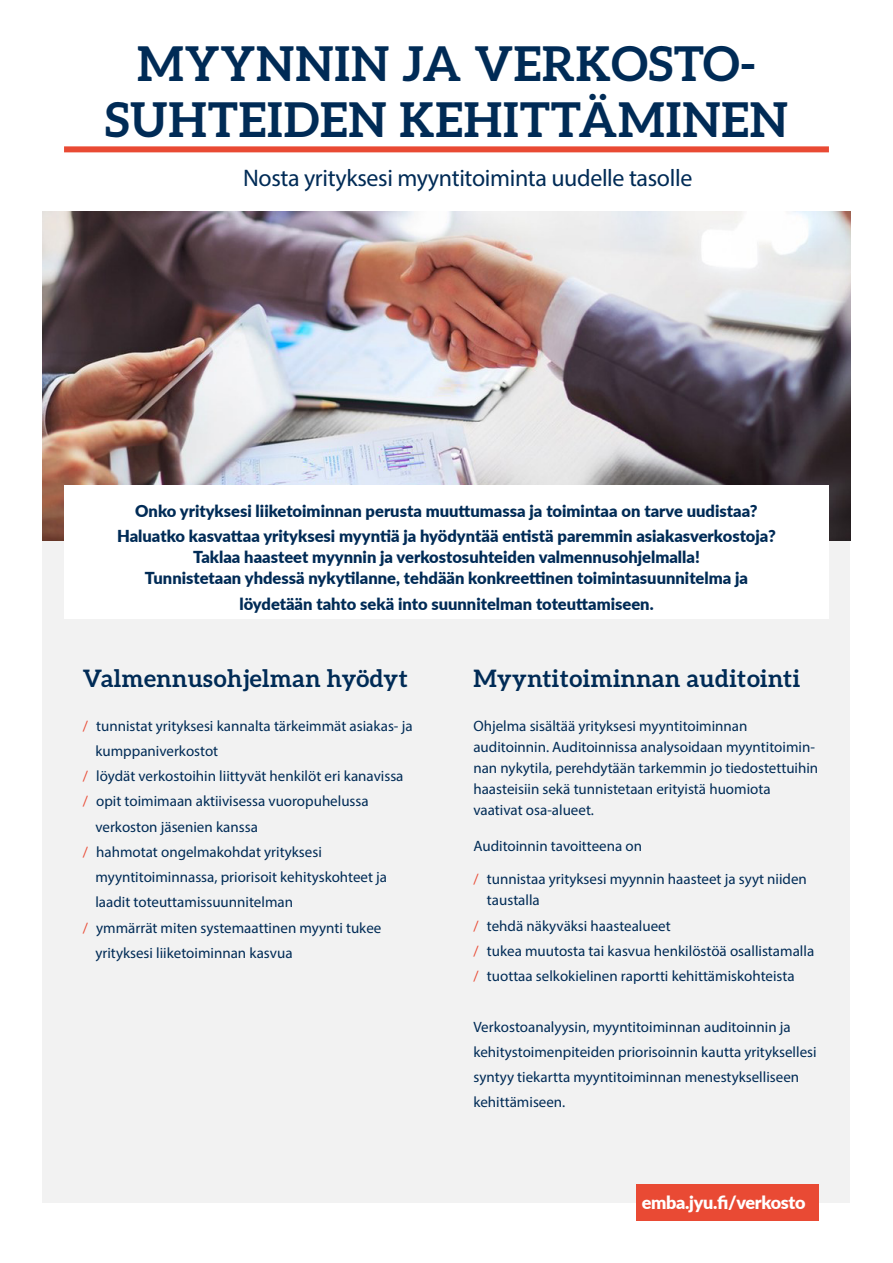
<style>
.page{position:relative;width:893px;height:1263px;background:#fff}
.page>*{position:absolute;margin:0;border:0;box-sizing:border-box;transform-origin:0 0}
.t1{font:700 48px/55.5px "Aleo";letter-spacing:.015em;color:#002b56;text-align:center}
.t2{font:700 24px "Aleo";letter-spacing:.015em;color:#002b56}
.t3{font:24px "Myriad Pro";letter-spacing:-.015em;color:#002b56}
.t4{font:900 18px "Lato";letter-spacing:-.015em;color:#fff}
.t5{font:900 16.5px/25.2px "Lato";color:#002b56;text-align:center}
.t6{font:15px/21px "Myriad Pro";color:#002b56}
.s1{color:#e94a34}
</style>
<div class="page">
<div style="left:43px;top:541px;width:807px;height:661px;background:#f2f2f2"></div>
<img style="left:43px;top:212px;width:807px;height:329px">
<div style="left:64px;top:146px;width:765px;height:6px;background:#e94a34"></div>
<div style="left:64px;top:485px;width:765px;height:134px;background:#fff"></div>
<div style="left:636px;top:1184px;width:183px;height:36px;background:#e94a34"></div>
<h1 class="t1" style="left:105px;top:35px;width:684px">MYYNNIN JA VERKOSTO-<br>SUHTEIDEN KEHITTÄMINEN</h1>
<h2 class="t3" style="left:243px;top:163px;width:451px">Nosta yrityksesi myyntitoiminta uudelle tasolle</h2>
<p class="t5" style="left:117px;top:498px;width:660px">Onko yrityksesi liiketoiminnan perusta muuttumassa ja toimintaa on tarve uudistaa?<br>Haluatko kasvattaa yrityksesi myyntiä ja hyödyntää entistä paremmin asiakasverkostoja?</p>
<p class="t5" style="left:145px;top:546px;width:605px;line-height:21px">Taklaa haasteet myynnin ja verkostosuhteiden valmennusohjelmalla!<br>Tunnistetaan yhdessä nykytilanne, tehdään konkreettinen toimintasuunnitelma ja</p>
<p class="t5" style="left:239px;top:590px;width:416px">löydetään tahto sekä into suunnitelman toteuttamiseen.</p>
<h2 class="t2" style="left:83px;top:664px;width:326px">Valmennusohjelman hyödyt</h2>
<p class="t6" style="left:83px;top:715px;width:331px"><span class="s1">/</span> tunnistat yrityksesi kannalta tärkeimmät asiakas- ja</p>
<p class="t6" style="left:95px;top:740px;width:124px">kumppaniverkostot</p>
<p class="t6" style="left:83px;top:765px;width:322px"><span class="s1">/</span> löydät verkostoihin liittyvät henkilöt eri kanavissa</p>
<p class="t6" style="left:83px;top:791px;width:288px"><span class="s1">/</span> opit toimimaan aktiivisessa vuoropuhelussa</p>
<p class="t6" style="left:95px;top:816px;width:164px">verkoston jäsenien kanssa</p>
<p class="t6" style="left:83px;top:841px;width:241px"><span class="s1">/</span> hahmotat ongelmakohdat yrityksesi</p>
<p class="t6" style="left:95px;top:866px;width:293px">myyntitoiminnassa, priorisoit kehityskohteet ja</p>
<p class="t6" style="left:95px;top:891px;width:199px">laadit toteuttamissuunnitelman</p>
<p class="t6" style="left:83px;top:917px;width:300px"><span class="s1">/</span> ymmärrät miten systemaattinen myynti tukee</p>
<p class="t6" style="left:95px;top:942px;width:199px">yrityksesi liiketoiminnan kasvua</p>
<h2 class="t2" style="left:473px;top:664px;width:328px">Myyntitoiminnan auditointi</h2>
<p class="t6" style="left:473px;top:715px;width:346px">Ohjelma sisältää yrityksesi myyntitoiminnan auditoinnin. Auditoinnissa analysoidaan myyntitoimin&shy;nan nykytila, perehdytään tarkemmin jo tiedostettuihin haasteisiin sekä tunnistetaan erityistä huomiota vaativat osa-alueet.</p>
<p class="t6" style="left:473px;top:835px;width:170px">Auditoinnin tavoitteena on</p>
<p class="t6" style="left:487px;top:869px;width:321px;text-indent:-14px"><span class="s1">/</span> tunnistaa yrityksesi myynnin haasteet ja syyt niiden taustalla</p>
<p class="t6" style="left:473px;top:913px;width:342px;line-height:25.2px"><span class="s1">/</span> tehdä näkyväksi haastealueet<br><span class="s1">/</span> tukea muutosta tai kasvua henkilöstöä osallistamalla <span class="s1">/</span> tuottaa selkokielinen raportti kehittämiskohteista</p>
<p class="t6" style="left:473px;top:1014px;width:345px;line-height:25.2px">Verkostoanalyysin, myyntitoiminnan auditoinnin ja kehitystoimenpiteiden priorisoinnin kautta yrityksellesi syntyy tiekartta myyntitoiminnan menestykselliseen kehittämiseen.</p>
<p class="t4" style="left:642px;top:1189px;width:165px">emba.jyu.fi/verkosto</p>
</div>
